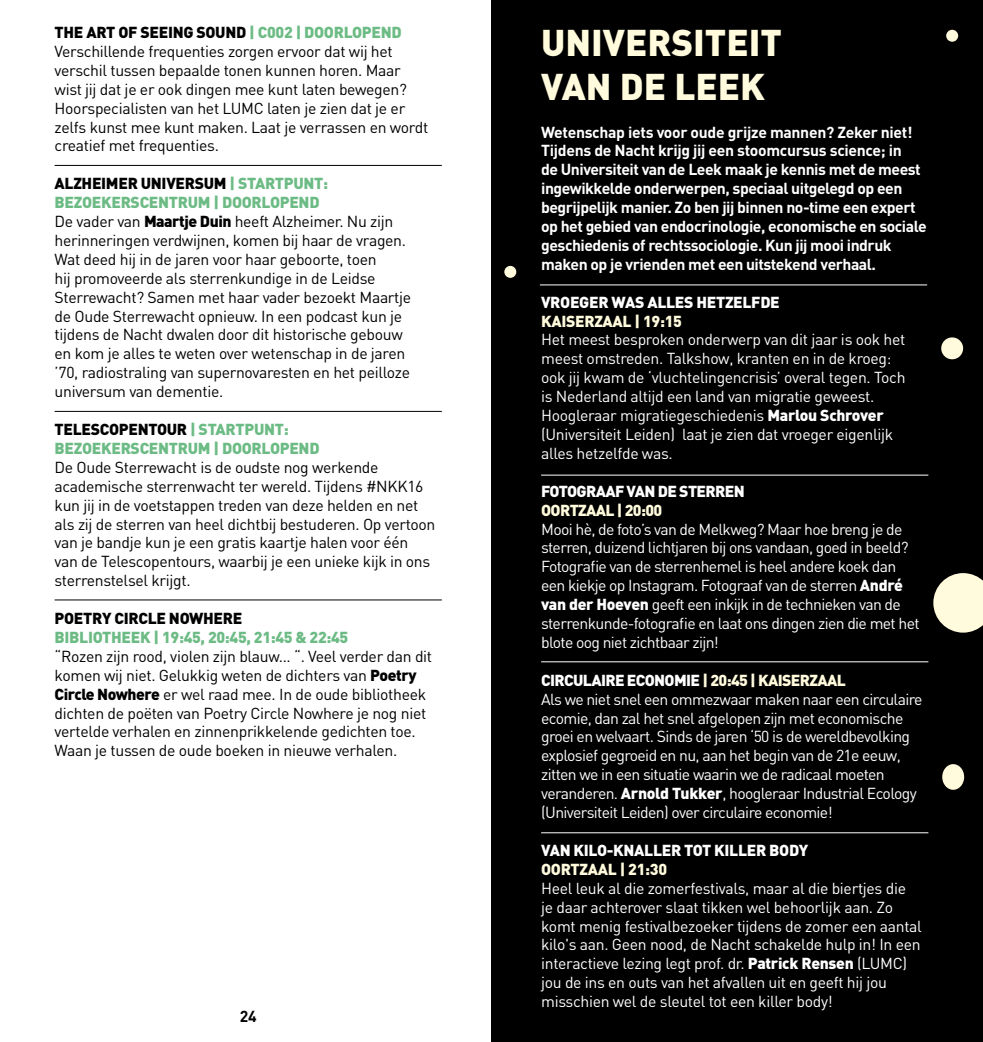
<style>
.page{position:relative;width:983px;height:1042px;background:#fff}
.page>*{position:absolute;margin:0;border:0;box-sizing:border-box;transform-origin:0 0}
.t1{font:900 36.75px/44.1px "DIN";color:#fffbdc}
.t2{font:15.75px/18.9px "DIN";letter-spacing:-.02em;color:#000}
.t3{font:15.75px/18.9px "DIN";letter-spacing:-.04em;color:#fff}
.t4{font:15.75px/18.9px "DIN";letter-spacing:-.02em;color:#fff}
.t5{font:700 15.75px/18.9px "DIN";letter-spacing:-.03em;color:#fff}
.t6{font:900 15.75px/18.9px "DIN";letter-spacing:-.02em;color:#6cbb85}
.t7{font:900 15.75px "DIN";letter-spacing:-.02em;color:#fff}
.t8{font:900 15.75px "DIN";letter-spacing:-.02em;color:#fffbdc}
.t9{font:900 15.75px "DIN";letter-spacing:-.04em;color:#fff}
.t10{font:900 15.75px "DIN";letter-spacing:-.02em;color:#000}
.t11{font:900 15.75px "DIN";letter-spacing:-.04em;color:#fffbdc}
.t12{font:700 15.75px "DIN";color:#000}
.s1{font-weight:900}
.s2{font-weight:900;color:#6cbb85}
.s3{color:#000}
.s4{font-weight:900;color:#fffbdc}
</style>
<div class="page">
<div style="left:491px;top:0;width:491px;height:1042px;background:#000"></div>
<div style="left:945px;top:30px;width:12px;height:12px;background:#fffbdc;border-radius:50%"></div>
<div style="left:504px;top:266px;width:12px;height:12px;background:#fffbdc;border-radius:50%"></div>
<div style="left:940px;top:337px;width:22px;height:22px;background:#fffbdc;border-radius:50%"></div>
<svg style="left:933px;top:573px;width:49px;height:59px;background:#d5d2b8"></svg>
<div style="left:941px;top:764px;width:22px;height:26px;background:#fffbdc;border-radius:50%"></div>
<hr style="left:55px;top:165px;width:386px;height:1px;background:#000">
<hr style="left:55px;top:411px;width:386px;height:1px;background:#000">
<hr style="left:55px;top:599px;width:386px;height:1px;background:#000">
<hr style="left:541px;top:475px;width:387px;height:1px;background:#fff">
<hr style="left:539px;top:284px;width:387px;height:1px;background:#fff">
<hr style="left:541px;top:661px;width:387px;height:1px;background:#fff">
<hr style="left:541px;top:832px;width:387px;height:1px;background:#fff">
<p class="t2" style="left:55px;top:23px;width:375px"><span class="s1">THE ART OF SEEING SOUND</span> <span class="s2">| C002 | DOORLOPEND </span>Verschillende frequenties zorgen ervoor dat wij het verschil tussen bepaalde tonen kunnen horen. Maar wist jij dat je er ook dingen mee kunt laten bewegen?<br>Hoorspecialisten van het LUMC laten je zien dat je er zelfs kunst mee kunt maken. Laat je verrassen en wordt creatief met frequenties.</p>
<p class="t2" style="left:55px;top:174px;width:358px"><span class="s1">ALZHEIMER UNIVERSUM</span> <span class="s2">| STARTPUNT:<br>BEZOEKERSCENTRUM | DOORLOPEND<br></span>De vader van <span class="s1">Maartje Duin</span> heeft Alzheimer. Nu zijn herinneringen verdwijnen, komen bij haar de vragen.<br>Wat deed hij in de jaren voor haar geboorte, toen<br>hij promoveerde als sterrenkundige in de Leidse Sterrewacht? Samen met haar vader bezoekt Maartje de Oude Sterrewacht opnieuw. In een podcast kun je tijdens de Nacht dwalen door dit historische gebouw en kom je alles te weten over wetenschap in de jaren ’70, radiostraling van supernovaresten en het peilloze universum van dementie.</p>
<p class="t6" style="left:55px;top:419px;width:266px"><span class="s3">TELESCOPENTOUR</span> | STARTPUNT:<br>BEZOEKERSCENTRUM | DOORLOPEND</p>
<p class="t2" style="left:55px;top:457px;width:382px">De Oude Sterrewacht is de oudste nog werkende academische sterrenwacht ter wereld. Tijdens #NKK16 kun jij in de voetstappen treden van deze helden en net als zij de sterren van heel dichtbij bestuderen. Op vertoon van je bandje kun je een gratis kaartje halen voor één van de Telescopentours, waarbij je een unieke kijk in ons sterrenstelsel krijgt.</p>
<p class="t10" style="left:55px;top:608px;width:189px">POETRY CIRCLE NOWHERE</p>
<p class="t6" style="left:55px;top:627px;width:295px">BIBLIOTHEEK | 19:45, 20:45, 21:45 &amp; 22:45</p>
<p class="t2" style="left:55px;top:646px;width:379px">“Rozen zijn rood, violen zijn blauw... “. Veel verder dan dit komen wij niet. Gelukkig weten de dichters van <span class="s1">Poetry Circle Nowhere</span> er wel raad mee. In de oude bibliotheek dichten de poëten van Poetry Circle Nowhere je nog niet vertelde verhalen en zinnenprikkelende gedichten toe.<br>Waan je tussen de oude boeken in nieuwe verhalen.</p>
<p class="t12" style="left:239px;top:1005px;width:19px">24</p>
<h1 class="t1" style="left:541px;top:18px;width:242px">UNIVERSITEIT<br>VAN DE LEEK</h1>
<p class="t5" style="left:541px;top:122px;width:387px">Wetenschap iets voor oude grijze mannen? Zeker niet!<br>Tijdens de Nacht krijg jij een stoomcursus science; in<br>de Universiteit van de Leek maak je kennis met de meest ingewikkelde onderwerpen, speciaal uitgelegd op een begrijpelijk manier. Zo ben jij binnen no-time een expert op het gebied van endocrinologie, economische en sociale geschiedenis of rechtssociologie. Kun jij mooi indruk maken op je vrienden met een uitstekend verhaal.</p>
<p class="t7" style="left:541px;top:291px;width:240px">VROEGER WAS ALLES HETZELFDE</p>
<p class="t8" style="left:541px;top:310px;width:142px">KAISERZAAL | 19:15</p>
<p class="t4" style="left:541px;top:330px;width:366px">Het meest besproken onderwerp van dit jaar is ook het meest omstreden. Talkshow, kranten en in de kroeg: ook jij kwam de ‘vluchtelingencrisis’ overal tegen. Toch is Nederland altijd een land van migratie geweest.<br>Hoogleraar migratiegeschiedenis <span class="s1">Marlou Schrover </span>(Universiteit Leiden) laat je zien dat vroeger eigenlijk alles hetzelfde was.</p>
<p class="t9" style="left:541px;top:480px;width:205px">FOTOGRAAF VAN DE STERREN</p>
<p class="t11" style="left:541px;top:499px;width:123px">OORTZAAL | 20:00</p>
<p class="t3" style="left:541px;top:519px;width:380px">Mooi hè, de foto’s van de Melkweg? Maar hoe breng je de sterren, duizend lichtjaren bij ons vandaan, goed in beeld?<br>Fotografie van de sterrenhemel is heel andere koek dan een kiekje op Instagram. Fotograaf van de sterren <span class="s1">André van der Hoeven</span> geeft een inkijk in de technieken van de sterrenkunde-fotografie en laat ons dingen zien die met het blote oog niet zichtbaar zijn!</p>
<p class="t3" style="left:541px;top:670px;width:383px"><span class="s1">CIRCULAIRE ECONOMIE</span> <span class="s4">| 20:45 | KAISERZAAL<br></span>Als we niet snel een ommezwaar maken naar een circulaire ecomie, dan zal het snel afgelopen zijn met economische groei en welvaart. Sinds de jaren ‘50 is de wereldbevolking explosief gegroeid en nu, aan het begin van de 21e eeuw, zitten we in een situatie waarin we de radicaal moeten veranderen. <span class="s1">Arnold Tukker</span>, hoogleraar Industrial Ecology (Universiteit Leiden) over circulaire economie!</p>
<p class="t7" style="left:541px;top:839px;width:268px">VAN KILO-KNALLER TOT KILLER BODY</p>
<p class="t8" style="left:541px;top:858px;width:127px">OORTZAAL | 21:30</p>
<p class="t4" style="left:541px;top:878px;width:382px">Heel leuk al die zomerfestivals, maar al die biertjes die je daar achterover slaat tikken wel behoorlijk aan. Zo komt menig festivalbezoeker tijdens de zomer een aantal kilo's aan. Geen nood, de Nacht schakelde hulp in! In een interactieve lezing legt prof. dr. <span class="s1">Patrick Rensen</span> (LUMC) jou de ins en outs van het afvallen uit en geeft hij jou misschien wel de sleutel tot een killer body!</p>
</div>
